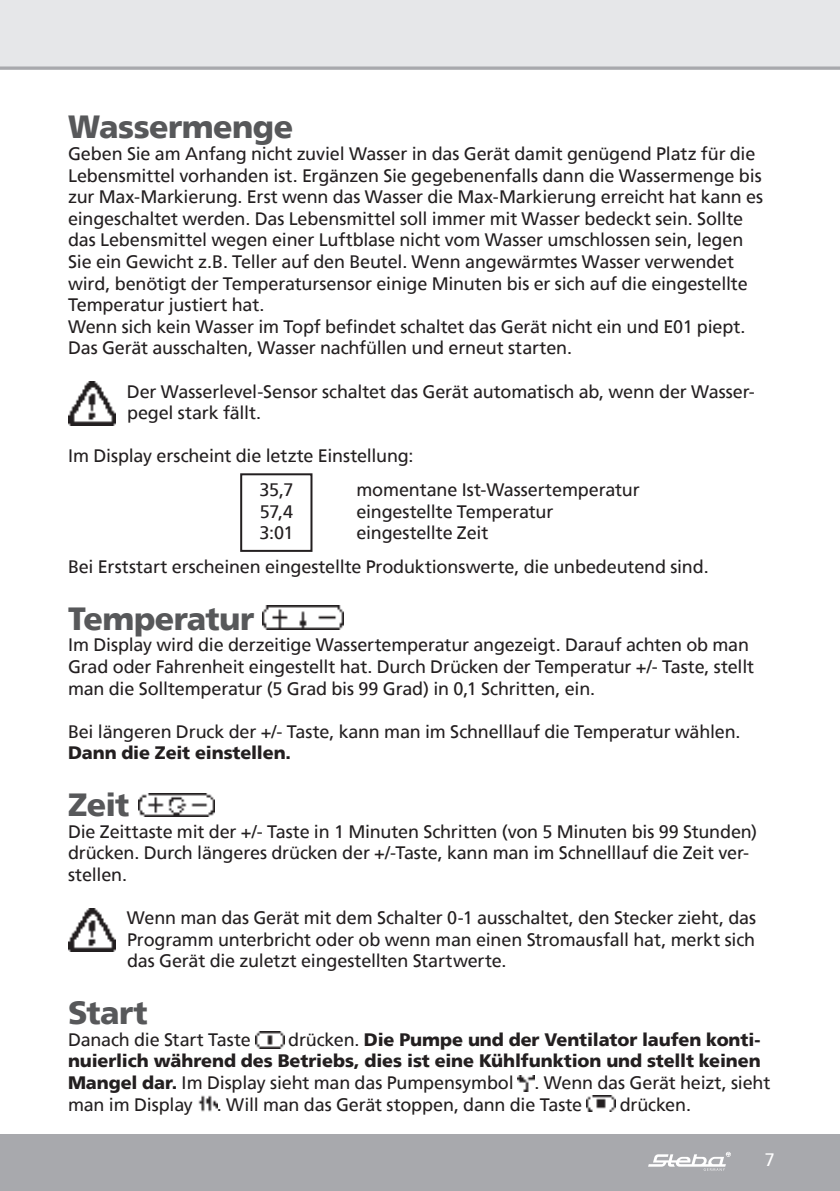
<style>
.page{position:relative;width:840px;height:1191px;background:#fff}
.page>*{position:absolute;margin:0;border:0;box-sizing:border-box;transform-origin:0 0}
.t1{font:900 32px "Frutiger";letter-spacing:-.02em;color:#57585a}
.t2{font:18px/21.6px "Frutiger";letter-spacing:-.01em;color:#231f20}
.t3{font:900 18px/21.6px "Frutiger";letter-spacing:-.01em;color:#231f20}
.t4{font:18px "Frutiger";color:#fff}
.s1{font-weight:400}
</style>
<div class="page">
<div style="left:0;top:0;width:839px;height:68px;background:#e6e7e9"></div>
<div style="left:0;top:1134px;width:839px;height:57px;background:#a8a9ad"></div>
<svg style="left:648px;top:1151px;width:82px;height:19px"></svg>
<svg style="left:0;top:66px;width:839px;height:4px;background:#b3b4b8"></svg>
<img style="left:68px;top:382px;width:48px;height:43px">
<div style="left:240px;top:473px;width:72px;height:79px;border:2px solid #231f20"></div>
<img style="left:263px;top:606px;width:80px;height:23px">
<img style="left:138px;top:793px;width:77px;height:23px">
<img style="left:68px;top:908px;width:48px;height:43px">
<img style="left:255px;top:1031px;width:29px;height:17px">
<img style="left:517px;top:1076px;width:17px;height:15px">
<img style="left:198px;top:1095px;width:19px;height:17px">
<img style="left:586px;top:1095px;width:29px;height:16px">
<h1 class="t1" style="left:68px;top:113px;width:226px">Wassermenge</h1>
<p class="t2" style="left:68px;top:144px;width:696px">Geben Sie am Anfang nicht zuviel Wasser in das Gerät damit genügend Platz für die Lebensmittel vorhanden ist. Ergänzen Sie gegebenenfalls dann die Wassermenge bis zur Max-Markierung. Erst wenn das Wasser die Max-Markierung erreicht hat kann es eingeschaltet werden. Das Lebensmittel soll immer mit Wasser bedeckt sein. Sollte das Lebensmittel wegen einer Luftblase nicht vom Wasser umschlossen sein, legen Sie ein Gewicht z.B. Teller auf den Beutel. Wenn angewärmtes Wasser verwendet wird, benötigt der Temperatursensor einige Minuten bis er sich auf die eingestellte Temperatur justiert hat.<br>Wenn sich kein Wasser im Topf befindet schaltet das Gerät nicht ein und E01 piept.<br>Das Gerät ausschalten, Wasser nachfüllen und erneut starten.</p>
<p class="t2" style="left:127px;top:382px;width:629px">Der Wasserlevel-Sensor schaltet das Gerät automatisch ab, wenn der Wasser&shy;pegel stark fällt.</p>
<p class="t2" style="left:259px;top:441px;width:155px;line-height:33.6px;text-indent:-191px">Im Display erscheint die letzte Einstellung:<br>35,7</p>
<p class="t2" style="left:356px;top:480px;width:284px">momentane Ist-Wassertemperatur</p>
<p class="t2" style="left:260px;top:502px;width:35px">57,4</p>
<p class="t2" style="left:356px;top:502px;width:198px">eingestellte Temperatur</p>
<p class="t2" style="left:259px;top:523px;width:36px">3:01</p>
<p class="t2" style="left:68px;top:517px;width:641px;line-height:33.6px;text-indent:288px">eingestellte Zeit<br>Bei Erststart erscheinen eingestellte Produktionswerte, die unbedeutend sind.</p>
<h1 class="t1" style="left:68px;top:604px;width:188px">Temperatur</h1>
<p class="t2" style="left:68px;top:635px;width:687px">Im Display wird die derzeitige Wassertemperatur angezeigt. Darauf achten ob man<br>Grad oder Fahrenheit eingestellt hat. Durch Drücken der Temperatur +/- Taste, stellt man die Solltemperatur (5 Grad bis 99 Grad) in 0,1 Schritten, ein.</p>
<p class="t2" style="left:68px;top:722px;width:673px">Bei längeren Druck der +/- Taste, kann man im Schnelllauf die Temperatur wählen.</p>
<p class="t3" style="left:68px;top:743px;width:224px">Dann die Zeit einstellen.</p>
<h1 class="t1" style="left:68px;top:791px;width:63px">Zeit</h1>
<p class="t2" style="left:68px;top:822px;width:690px">Die Zeittaste mit der +/- Taste in 1 Minuten Schritten (von 5 Minuten bis 99 Stunden) drücken. Durch längeres drücken der +/-Taste, kann man im Schnelllauf die Zeit ver&shy;stellen.</p>
<p class="t2" style="left:127px;top:908px;width:630px;text-align:justify">Wenn man das Gerät mit dem Schalter 0-1 ausschaltet, den Stecker zieht, das Programm unterbricht oder ob wenn man einen Stromausfall hat, merkt sich das Gerät die zuletzt eingestellten Startwerte.</p>
<h1 class="t1" style="left:68px;top:999px;width:81px">Start</h1>
<p class="t2" style="left:68px;top:1030px;width:184px">Danach die Start Taste</p>
<p class="t3" style="left:68px;top:1030px;width:703px;text-indent:220px"><span class="s1">drücken.</span> Die Pumpe und der Ventilator laufen konti&shy;nuierlich während des Betriebs, dies ist eine Kühlfunktion und stellt keinen Mangel dar. <span class="s1">Im Display sieht man das Pumpensymbol . Wenn das Gerät heizt, sieht man im Display</span></p>
<p class="t2" style="left:217px;top:1095px;width:366px">. Will man das Gerät stoppen, dann die Taste</p>
<p class="t2" style="left:619px;top:1095px;width:73px">drücken.</p>
<p class="t4" style="left:764px;top:1152px;width:12px">7</p>
</div>
